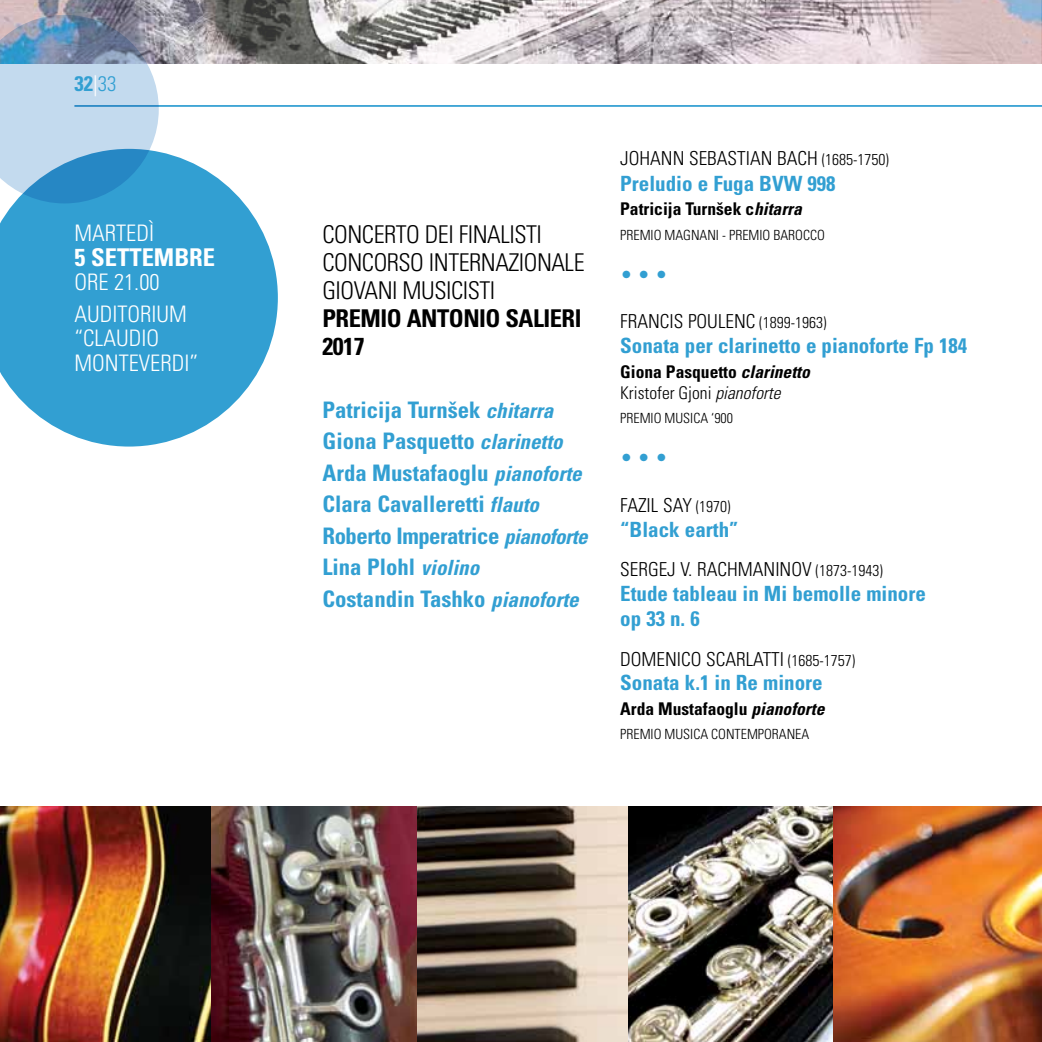
<style>
.page{position:relative;width:1042px;height:1042px;background:#fff}
.page>*{position:absolute;margin:0;border:0;box-sizing:border-box;transform-origin:0 0}
.t1{font:300 condensed 24.5px/28px "Univers";letter-spacing:-.02em;color:#000}
.t2{font:700 condensed 24.5px "Univers";letter-spacing:-.02em;color:#000}
.t3{font:700 condensed 24.5px "Univers";color:#fff}
.t4{font:700 condensed 22.75px/31.5px "Univers";color:#329fd2}
.t5{font:300 condensed 22.75px/24.5px "Univers";color:#fff}
.t6{font:700 condensed 21px/25.4px "Univers";color:#329fd2}
.t7{font:300 condensed 21px "Univers";color:#329fd2}
.t8{font:300 condensed 19.25px "Univers";color:#000}
.t9{font:700 condensed 17.5px/21px "Univers";color:#000}
.t10{font:300 condensed 15.75px "Univers";color:#000}
.t11{font:300 condensed 14px "Univers";color:#000}
.s1{font-weight:300;color:#fff}
.s2{font-weight:300}
.s3{font-style:italic;font-size:21px}
.s4{font-size:19.25px}
.s5{font-style:italic}
.s6{font-size:15.75px}
.s7{font-weight:300;font-style:italic}
</style>
<div class="page">
<img style="left:0;top:0;width:1042px;height:63px">
<hr style="left:74px;top:105px;width:968px;height:2px;background:#329fd2">
<svg style="left:0;top:15px;width:159px;height:134px;background:#a7bed5"></svg>
<svg style="left:0;top:149px;width:278px;height:297px;background:#54aed8"></svg>
<img style="left:0;top:806px;width:1042px;height:236px">
<p class="t6" style="left:74px;top:71px;width:43px">32<span class="s1">|</span><span class="s2">33</span></p>
<p class="t5" style="left:74px;top:221px;width:13px">MARTED</p>
<p class="t5" style="left:149px;top:221px;width:7px">Ì</p>
<p class="t3" style="left:74px;top:242px;width:32px">5 settembre</p>
<p class="t5" style="left:74px;top:270px;width:12px">ORE</p>
<p class="t5" style="left:114px;top:270px;width:47px">21.00</p>
<p class="t5" style="left:74px;top:302px;width:41px">AUDITORIUM “CLAUDIO<br>MONTEVERDI</p>
<p class="t5" style="left:189px;top:351px;width:10px">”</p>
<p class="t1" style="left:322px;top:220px;width:63px">CONCERTO</p>
<p class="t1" style="left:322px;top:220px;width:212px;text-indent:102px">DEI FINALI STI<br>CONCORSO INTERNAZIONA</p>
<p class="t1" style="left:565px;top:248px;width:19px">LE</p>
<p class="t1" style="left:322px;top:276px;width:12px">GIOVANI</p>
<p class="t1" style="left:403px;top:276px;width:85px">MUSICISTI</p>
<p class="t2" style="left:322px;top:303px;width:27px">Premio</p>
<p class="t2" style="left:407px;top:303px;width:124px">Anto nio Salieri</p>
<p class="t2" style="left:322px;top:331px;width:44px">2017</p>
<p class="t4" style="left:322px;top:394px;width:267px">Patricija Turnšek <span class="s3">chitarra<br></span>Giona Pasquetto <span class="s3">clarinetto<br></span>Arda Mustafaoglu <span class="s3">pianoforte<br></span>Clara Cavalleretti <span class="s3">flauto<br></span>Roberto Imperatrice <span class="s3">pianoforte<br></span>Lina Plohl <span class="s3">violino<br></span>Costandin Tashko <span class="s3">pianoforte</span></p>
<p class="t8" style="left:620px;top:147px;width:42px">JOHANN</p>
<p class="t8" style="left:689px;top:147px;width:58px">SE BASTIAN</p>
<p class="t10" style="left:777px;top:150px;width:113px"><span class="s4">BACH</span> (1685-1750)</p>
<p class="t6" style="left:620px;top:171px;width:217px">Preludio e Fuga BVW 998</p>
<p class="t9" style="left:620px;top:198px;width:184px">Patricija Turnšek c<span class="s5">hitarra</span></p>
<p class="t11" style="left:620px;top:226px;width:14px">PREMIO</p>
<p class="t11" style="left:664px;top:226px;width:34px">MAGNANI</p>
<p class="t11" style="left:722px;top:226px;width:21px">- PREMIO</p>
<p class="t11" style="left:773px;top:226px;width:8px">BARO</p>
<p class="t11" style="left:803px;top:226px;width:22px">CCO</p>
<p class="t7" style="left:620px;top:262px;width:49px">• • •</p>
<p class="t8" style="left:620px;top:310px;width:208px">FRANCIS POULENC <span class="s6">(1899-1963)</span></p>
<p class="t6" style="left:620px;top:333px;width:348px">Sonata per clarinetto e pianoforte Fp 184</p>
<p class="t9" style="left:620px;top:361px;width:191px">Giona Pasquetto <span class="s5">clarinetto<br></span><span class="s2">KRISTOFER GJONI</span> <span class="s7">pianoforte</span></p>
<p class="t11" style="left:620px;top:410px;width:14px">PREMIO</p>
<p class="t11" style="left:664px;top:410px;width:70px">MUSICA ‘900</p>
<p class="t7" style="left:620px;top:445px;width:49px">• • •</p>
<p class="t8" style="left:620px;top:493px;width:54px">FAZI L SAY</p>
<p class="t10" style="left:696px;top:497px;width:36px">(1970)</p>
<p class="t6" style="left:620px;top:517px;width:120px">“Black earth”</p>
<p class="t8" style="left:620px;top:558px;width:129px">SERGEJ V. RACHMANINOV</p>
<p class="t10" style="left:815px;top:561px;width:69px">(1873-1943)</p>
<p class="t6" style="left:620px;top:581px;width:307px">Etude tableau in Mi bemolle minore op 33 n. 6</p>
<p class="t8" style="left:620px;top:647px;width:22px">DOMENI</p>
<p class="t8" style="left:681px;top:647px;width:81px">CO SCARLATTI</p>
<p class="t10" style="left:788px;top:650px;width:69px">(1685-1757)</p>
<p class="t6" style="left:620px;top:670px;width:204px">Sonata k.1 in Re minore</p>
<p class="t9" style="left:620px;top:698px;width:206px">Arda Mustafaoglu <span class="s5">pianoforte</span></p>
<p class="t11" style="left:620px;top:726px;width:14px">PREMIO</p>
<p class="t11" style="left:664px;top:726px;width:56px">MUSICA CONTEMPORANEA</p>
</div>
